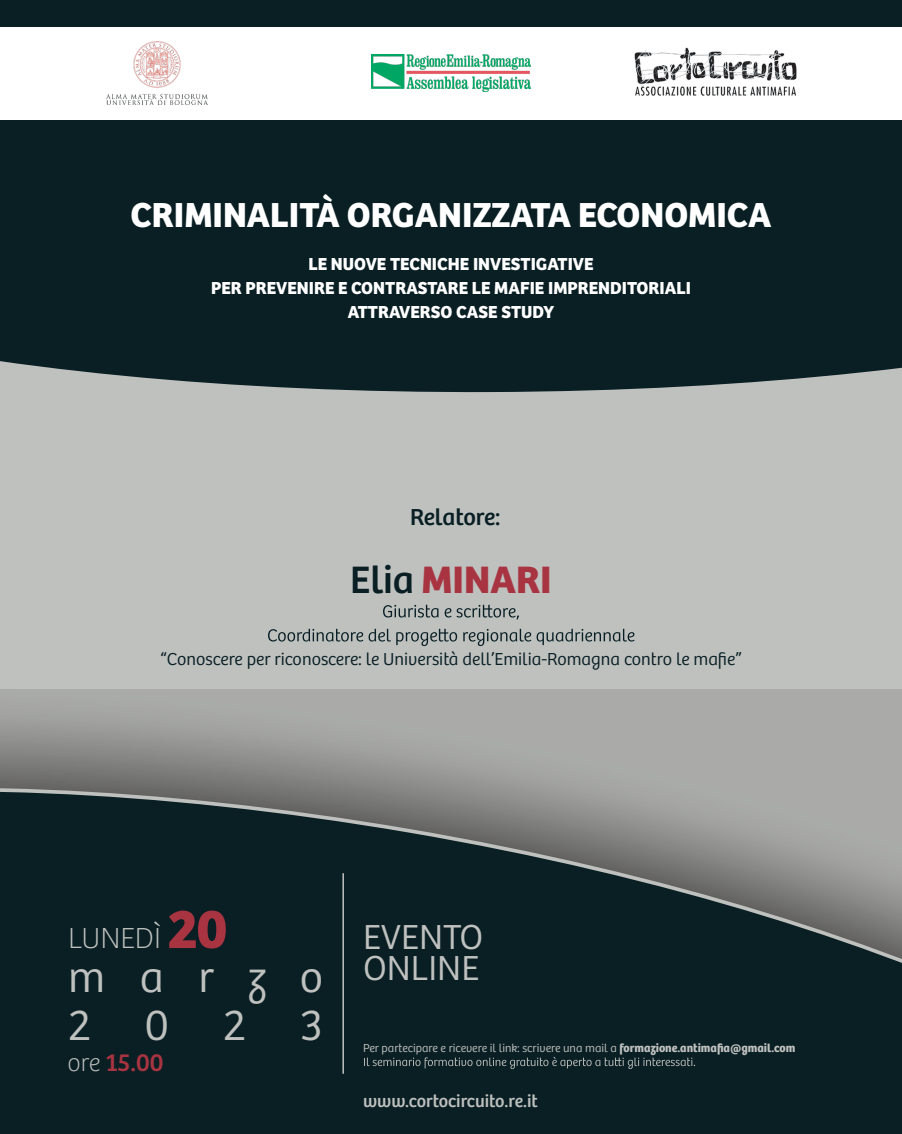
<style>
.page{position:relative;width:902px;height:1134px;background:#fff}
.page>*{position:absolute;margin:0;border:0;box-sizing:border-box;transform-origin:0 0}
.t1{font:300 45px/48px "Bree";letter-spacing:.77em;color:#bfc1bf}
.t2{font:700 39.6px "Bree";color:#a83441}
.t3{font:700 36px "Bree";color:#fff}
.t4{font:300 36px/30.3px "Bree";color:#bfc1bf}
.t5{font:100 30px "Bree";color:#bfc1bf}
.t6{font:25.65px "Bree";color:#a83441}
.t7{font:24px "Bree";letter-spacing:-.01em;color:#091f24}
.t8{font:700 18px/24px "Bree";color:#fff;text-align:center}
.t9{font:300 18px "Bree";color:#091f24}
.t10{font:18px "Bree";color:#bfc1bf}
.t11{font:300 12px "Bree";color:#bfc1bf}
.s1{font-weight:400;color:#091f24}
.s2{font-weight:700;font-size:57px;color:#a83341}
.s3{font-weight:100;color:#bfc1bf}
.s4{font-weight:700}
</style>
<div class="page">
<div style="left:0;top:0;width:901px;height:1133px;background:#bfc1bf"></div>
<div style="left:0;top:0;width:901px;height:393px;background:#091f24"></div>
<div style="left:0;top:688px;width:901px;height:445px;background:#aaaba9"></div>
<svg style="left:0;top:739px;width:901px;height:329px"></svg>
<div style="left:0;top:1068px;width:901px;height:65px;background:#091f24"></div>
<svg style="left:364px;top:1056px;width:331px;height:12px;background:#293b3f"></svg>
<svg style="left:383px;top:604px;width:136px;height:15px"></svg>
<svg style="left:268px;top:628px;width:366px;height:18px"></svg>
<hr style="left:342px;top:873px;width:2px;height:200px;background:#bfc1bf">
<div style="left:0;top:27px;width:901px;height:92px;background:#fff"></div>
<img style="left:107px;top:41px;width:100px;height:64px">
<img style="left:372px;top:55px;width:158px;height:36px">
<img style="left:634px;top:47px;width:163px;height:49px">
<h3 class="t3" style="left:131px;top:193px;width:642px">CRIMINALITÀ ORGANIZZATA ECONOMICA</h3>
<p class="t8" style="left:211px;top:252px;width:481px">LE NUOVE TECNICHE INVESTIGATIVE<br>PER PREVENIRE E CONTRASTARE LE MAFIE IMPRENDITORIALI<br>ATTRAVERSO CASE STUDY</p>
<h3 class="t7" style="left:410px;top:503px;width:92px">Relatore:</h3>
<h2 class="t2" style="left:350px;top:556px;width:203px"><span class="s1">Elia</span> MINARI</h2>
<p class="t9" style="left:160px;top:649px;width:582px">“Conoscere per riconoscere: le Università dell’Emilia-Romagna contro le mafie”</p>
<h3 class="t5" style="left:68px;top:921px;width:160px">LUNEDÌ <span class="s2">20</span></h3>
<h1 class="t1" style="left:68px;top:953px;width:256px">marzo<br>2023</h1>
<h3 class="t6" style="left:67px;top:1047px;width:98px"><span class="s3">ore</span> 15.00</h3>
<h3 class="t4" style="left:363px;top:922px;width:122px">EVENTO<br>ONLINE</h3>
<p class="t11" style="left:363px;top:1040px;width:434px">Per partecipare e ricevere il link: scrivere una mail a <span class="s4">formazione.antimafia@gmail.com</span></p>
<p class="t10" style="left:363px;top:1089px;width:176px">www.cortocircuito.re.it</p>
</div>
